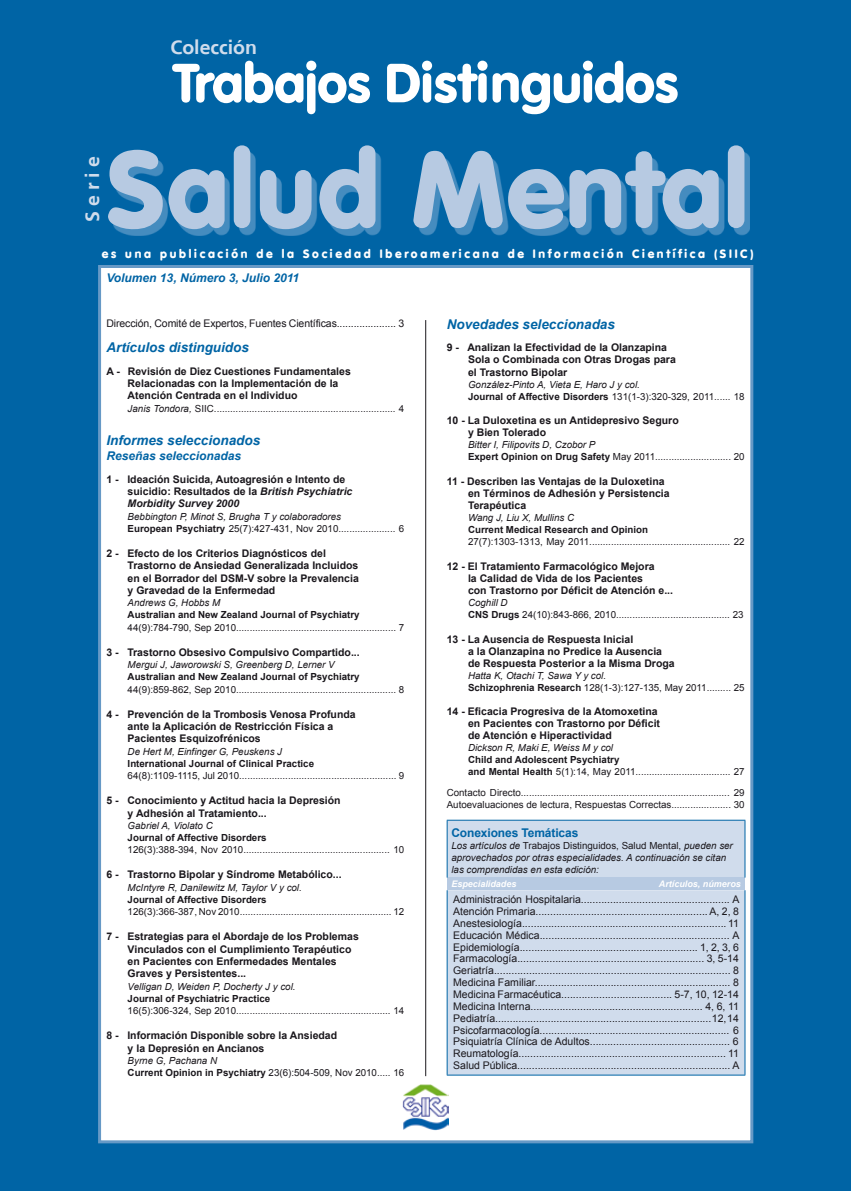
<style>
.page{position:relative;width:851px;height:1191px;background:#fff}
.page>*{position:absolute;margin:0;border:0;box-sizing:border-box;transform-origin:0 0}
.t1{font:106.5px "Vogue";letter-spacing:.02em;color:#b7cae2}
.t2{font:54px "Vogue";color:#fff}
.t3{font:700 19.5px "Frutiger";color:#d0dcec}
.t4{font:italic 700 13.5px "Arial";color:#0064a5}
.t5{font:12px "Vogue";letter-spacing:.23em;color:#fff}
.t6{font:italic 700 12px "Arial";color:#0064a5}
.t7{font:700 12px "Arial";letter-spacing:-.01em;color:#0064a5}
.t8{font:10.5px/11.9px "Arial";color:#1a171c;text-align:justify}
.t9{font:700 10.5px/12.3px "Arial";color:#1a171c}
.t10{font:9.75px/12px "Arial";color:#1a171c}
.t11{font:italic 9.75px/11.7px "Arial";color:#1a171c}
.t12{font:700 9.75px "Arial";color:#1a171c}
.t13{font:italic 700 9px "Arial";color:#fff}
.s1{font-style:italic}
.s2{font-weight:700}
.s3{font-weight:700;font-style:normal}
.s4{font-style:normal}
</style>
<div class="page">
<div style="left:0;top:0;width:850px;height:1191px;background:#0064a5"></div>
<div style="left:98px;top:265px;width:655px;height:878px;background:#fff;border:3px solid #6699c6"></div>
<svg style="left:113px;top:152px;width:636px;height:84px"></svg>
<hr style="left:425px;top:320px;width:1px;height:756px;background:#1a171c">
<img style="left:403px;top:1084px;width:45px;height:46px">
<div style="left:447px;top:821px;width:297px;height:253px;background:#d0dcec"></div>
<div style="left:447px;top:877px;width:297px;height:13px;background:#b7cae2"></div>
<hr style="left:446px;top:820px;width:299px;height:1px;background:#0064a5">
<hr style="left:446px;top:820px;width:1px;height:57px;background:#0064a5">
<hr style="left:744px;top:820px;width:1px;height:57px;background:#0064a5">
<hr style="left:446px;top:890px;width:1px;height:184px;background:#0064a5">
<hr style="left:744px;top:890px;width:1px;height:184px;background:#0064a5">
<hr style="left:446px;top:1074px;width:299px;height:1px;background:#0064a5">
<h3 class="t3" style="left:170px;top:36px;width:88px">Colección</h3>
<h2 class="t2" style="left:173px;top:50px;width:506px">Trabajos Distinguidos</h2>
<h3 class="t3" style="left:81px;top:222px;width:68px;rotate:-90deg">Serie</h3>
<h1 class="t1" style="left:108px;top:125px;width:642px">Salud Mental</h1>
<p class="t5" style="left:102px;top:247px;width:652px">es una publicación de la Sociedad Iberoamericana de Información Científica (SIIC)</p>
<p class="t6" style="left:106px;top:269px;width:194px">Volumen 13, Número 3, Julio 2011</p>
<p class="t8" style="left:106px;top:317px;width:299px">Dirección, Comité de Expertos, Fuentes Científicas..................... 3</p>
<h3 class="t4" style="left:106px;top:338px;width:144px">Artículos distinguidos</h3>
<p class="t9" style="left:128px;top:365px;width:225px;text-indent:-21px">A - Revisión de Diez Cuestiones Fundamentales<br>Relacionadas con la Implementación de la<br>Atención Centrada en el Individuo</p>
<p class="t10" style="left:128px;top:402px;width:278px"><span class="s1">Janis Tondora,</span> SIIC................................................................... 4</p>
<h3 class="t4" style="left:106px;top:431px;width:155px">Informes seleccionados</h3>
<p class="t6" style="left:106px;top:447px;width:136px">Reseñas seleccionadas</p>
<p class="t9" style="left:128px;top:473px;width:226px;text-indent:-21px">1 - Ideación Suicida, Autoagresión e Intento de suicidio: Resultados de la <span class="s1">British Psychiatric<br>Morbidity Survey 2000</span></p>
<p class="t10" style="left:128px;top:510px;width:278px"><span class="s1">Bebbington P, Minot S, Brugha T y colaboradores<br></span><span class="s2">European Psychiatry</span> 25(7):427-431, Nov 2010..................... 6</p>
<p class="t9" style="left:128px;top:547px;width:233px;text-indent:-21px">2 - Efecto de los Criterios Diagnósticos del Trastorno de Ansiedad Generalizada Incluidos en el Borrador del DSM-V sobre la Prevalencia y Gravedad de la Enfermedad</p>
<p class="t11" style="left:128px;top:597px;width:94px">Andrews G, Hobbs M</p>
<p class="t12" style="left:128px;top:608px;width:233px">Australian and New Zealand Journal of Psychiatry</p>
<p class="t10" style="left:128px;top:621px;width:278px">44(9):784-790, Sep 2010........................................................... 7</p>
<p class="t9" style="left:106px;top:646px;width:255px">3 - Trastorno Obsesivo Compulsivo Compartido...</p>
<p class="t11" style="left:128px;top:659px;width:208px">Mergui J, Jaworowski S, Greenberg D, Lerner V</p>
<p class="t12" style="left:128px;top:670px;width:233px">Australian and New Zealand Journal of Psychiatry</p>
<p class="t10" style="left:128px;top:683px;width:278px">44(9):859-862, Sep 2010........................................................... 8</p>
<p class="t9" style="left:128px;top:708px;width:229px;text-indent:-21px">4 - Prevención de la Trombosis Venosa Profunda ante la Aplicación de Restricción Física a<br>Pacientes Esquizofrénicos</p>
<p class="t11" style="left:128px;top:745px;width:156px">De Hert M, Einfinger G, Peuskens J</p>
<p class="t12" style="left:128px;top:757px;width:188px">International Journal of Clinical Practice</p>
<p class="t10" style="left:128px;top:770px;width:278px">64(8):1109-1115, Jul 2010.......................................................... 9</p>
<p class="t9" style="left:128px;top:794px;width:214px;text-indent:-21px">5 - Conocimiento y Actitud hacia la Depresión y Adhesión al Tratamiento...</p>
<p class="t11" style="left:128px;top:819px;width:87px">Gabriel A, Violato C</p>
<p class="t12" style="left:128px;top:831px;width:140px">Journal of Affective Disorders</p>
<p class="t10" style="left:128px;top:844px;width:278px">126(3):388-394, Nov 2010...................................................... 10</p>
<p class="t9" style="left:106px;top:869px;width:237px">6 - Trastorno Bipolar y Síndrome Metabólico...</p>
<p class="t11" style="left:128px;top:881px;width:176px">McIntyre R, Danilewitz M, Taylor V y col.</p>
<p class="t12" style="left:128px;top:893px;width:140px">Journal of Affective Disorders</p>
<p class="t10" style="left:128px;top:906px;width:278px">126(3):366-387, Nov 2010........................................................ 12</p>
<p class="t9" style="left:128px;top:931px;width:233px;text-indent:-21px">7 - Estrategias para el Abordaje de los Problemas Vinculados con el Cumplimiento Terapéutico en Pacientes con Enfermedades Mentales Graves y Persistentes...</p>
<p class="t11" style="left:128px;top:980px;width:169px">Velligan D, Weiden P, Docherty J y col.</p>
<p class="t12" style="left:128px;top:992px;width:144px">Journal of Psychiatric Practice</p>
<p class="t10" style="left:128px;top:1005px;width:278px">16(5):306-324, Sep 2010......................................................... 14</p>
<p class="t9" style="left:128px;top:1029px;width:211px;text-indent:-21px">8 - Información Disponible sobre la Ansiedad y la Depresión en Ancianos</p>
<p class="t10" style="left:128px;top:1054px;width:278px"><span class="s1">Byrne G, Pachana N<br></span><span class="s2">Current Opinion in Psychiatry</span> 23(6):504-509, Nov 2010..... 16</p>
<h3 class="t4" style="left:446px;top:315px;width:170px">Novedades seleccionadas</h3>
<p class="t9" style="left:468px;top:342px;width:209px;text-indent:-21px">9 - Analizan la Efectividad de la Olanzapina<br>Sola o Combinada con Otras Drogas para el Trastorno Bipolar</p>
<p class="t11" style="left:468px;top:378px;width:278px">González-Pinto A, Vieta E, Haro J y col.<br><span class="s3">Journal of Affective Disorders</span> <span class="s4">131(1-3):320-329, 2011...... 18</span></p>
<p class="t9" style="left:468px;top:415px;width:212px;text-indent:-21px">10 - La Duloxetina es un Antidepresivo Seguro y Bien Tolerado</p>
<p class="t10" style="left:468px;top:439px;width:278px"><span class="s1">Bitter I, Filipovits D, Czobor P<br></span><span class="s2">Expert Opinion on Drug Safety</span> May 2011............................ 20</p>
<p class="t9" style="left:468px;top:475px;width:203px;text-indent:-21px">11 - Describen las Ventajas de la Duloxetina en Términos de Adhesión y Persistencia<br>Terapéutica</p>
<p class="t11" style="left:468px;top:512px;width:108px">Wang J, Liu X, Mullins C</p>
<p class="t12" style="left:468px;top:523px;width:181px">Current Medical Research and Opinion</p>
<p class="t10" style="left:468px;top:536px;width:278px">27(7):1303-1313, May 2011.................................................... 22</p>
<p class="t9" style="left:468px;top:560px;width:206px;text-indent:-21px">12 - El Tratamiento Farmacológico Mejora<br>la Calidad de Vida de los Pacientes<br>con Trastorno por Déficit de Atención e...</p>
<p class="t10" style="left:468px;top:596px;width:277px"><span class="s1">Coghill D<br></span><span class="s2">CNS Drugs</span> 24(10):843-866, 2010.......................................... 23</p>
<p class="t9" style="left:468px;top:633px;width:208px;text-indent:-21px">13 - La Ausencia de Respuesta Inicial<br>a la Olanzapina no Predice la Ausencia de Respuesta Posterior a la Misma Droga</p>
<p class="t10" style="left:468px;top:669px;width:278px"><span class="s1">Hatta K, Otachi T, Sawa Y y col.<br></span><span class="s2">Schizophrenia Research</span> 128(1-3):127-135, May 2011......... 25</p>
<p class="t9" style="left:468px;top:706px;width:193px;text-indent:-21px">14 - Eficacia Progresiva de la Atomoxetina en Pacientes con Trastorno por Déficit de Atención e Hiperactividad</p>
<p class="t11" style="left:468px;top:742px;width:147px">Dickson R, Maki E, Weiss M y col</p>
<p class="t10" style="left:468px;top:754px;width:278px"><span class="s2">Child and Adolescent Psychiatry<br>and Mental Health</span> 5(1):14, May 2011................................... 27</p>
<p class="t10" style="left:446px;top:787px;width:299px">Contacto Directo............................................................................. 29<br>Autoevaluaciones de lectura, Respuestas Correctas...................... 30</p>
<p class="t7" style="left:451px;top:825px;width:128px">Conexiones Temáticas</p>
<p class="t11" style="left:451px;top:840px;width:283px">Los artículos de <span class="s4">Trabajos Distinguidos, Salud Mental,</span> pueden ser aprovechados por otras especialidades. A continuación se citan las comprendidas en esta edición:</p>
<p class="t13" style="left:451px;top:878px;width:67px">Especialidades</p>
<p class="t13" style="left:658px;top:878px;width:84px">Artículos, números</p>
<p class="t8" style="left:453px;top:893px;width:288px">Administración Hospitalaria................................................... A Atención Primaria........................................................... A, 2, 8<br>Anestesiología...................................................................... 11<br>Educación Médica................................................................. A Epidemiología............................................................. 1, 2, 3, 6<br>Farmacología................................................................ 3, 5-14<br>Geriatría................................................................................. 8<br>Medicina Familiar................................................................... 8<br>Medicina Farmacéutica...................................... 5-7, 10, 12-14<br>Medicina Interna........................................................... 4, 6, 11<br>Pediatría.......................................................................... 12, 14<br>Psicofarmacología................................................................. 6<br>Psiquiatría Clínica de Adultos................................................ 6<br>Reumatología....................................................................... 11<br>Salud Pública......................................................................... A</p>
</div>
